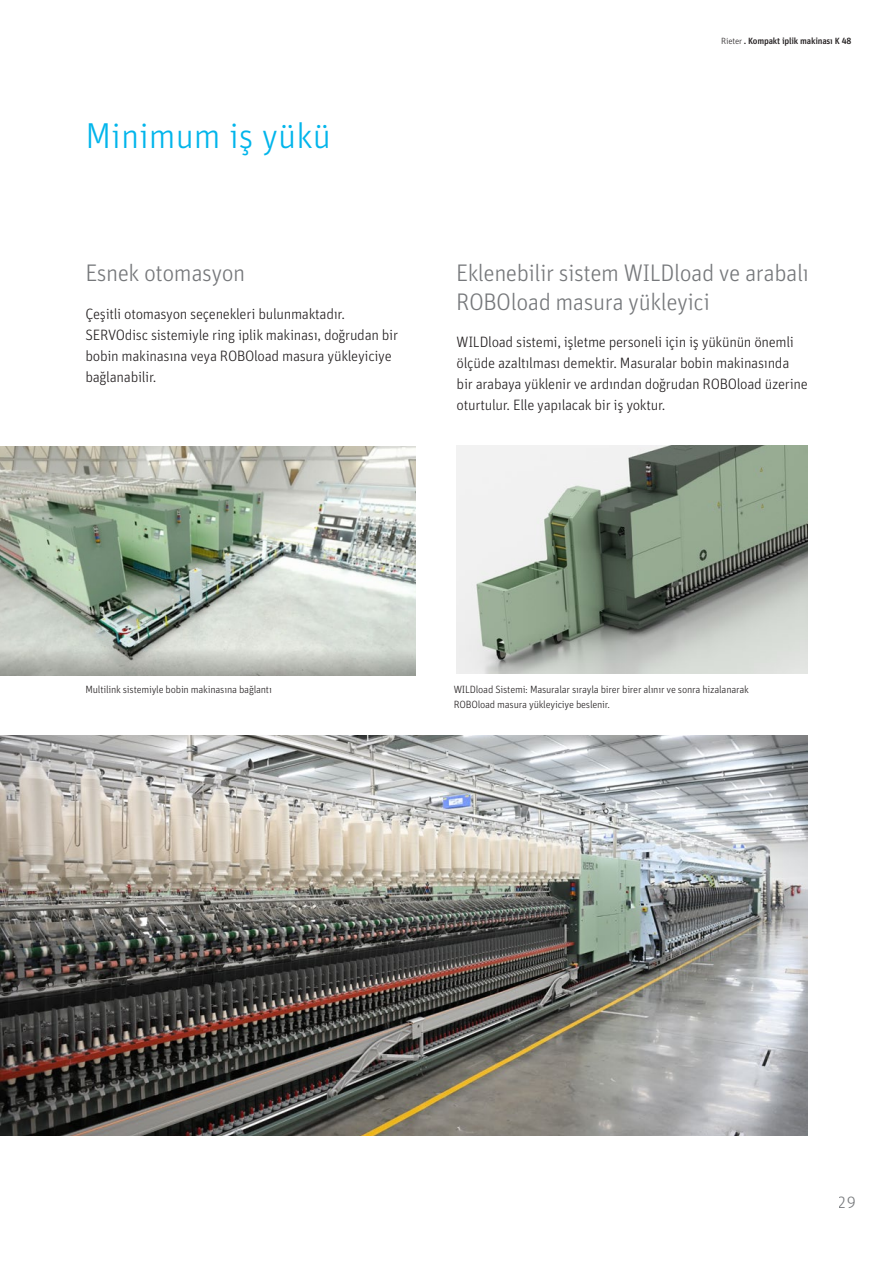
<style>
.page{position:relative;width:893px;height:1263px;background:#fff}
.page>*{position:absolute;margin:0;border:0;box-sizing:border-box;transform-origin:0 0}
.t1{font:300 36px "Unit Pro";color:#02b5eb}
.t2{font:300 24px/28.5px "Unit Pro";letter-spacing:-.02em;color:#76787b}
.t3{font:300 16.5px "Unit Pro";color:#76787b}
.t4{font:300 15px/21px "Unit Pro";letter-spacing:-.02em;color:#231f20}
.t5{font:300 10.5px/15px "Unit Pro";letter-spacing:-.02em;color:#231f20}
.t6{font:500 9px "Unit Pro";letter-spacing:-.02em;color:#231f20}
.s1{font-weight:300}
.s2{font-family:"Hanyi Xi Deng Xian";font-weight:400}
</style>
<div class="page">
<img style="left:0;top:446px;width:416px;height:229px">
<img style="left:456px;top:445px;width:352px;height:229px">
<img style="left:0;top:735px;width:808px;height:400px">
<h1 class="t1" style="left:85px;top:110px;width:247px">Minimum iş yükü</h1>
<h2 class="t2" style="left:85px;top:258px;width:161px">Esnek otomasyon</h2>
<p class="t4" style="left:85px;top:302px;width:314px">Çeşitli otomasyon seçenekleri bulunmaktadır.<br>SERVOdisc sistemiyle ring iplik makinası, doğrudan bir bobin makinasına veya ROBOload masura yükleyiciye bağlanabilir.</p>
<p class="t6" style="left:721px;top:34px;width:132px"><span class="s1">Rieter</span> . Kompakt iplik makinası K 48</p>
<h2 class="t2" style="left:456px;top:258px;width:354px">Eklenebilir sistem WILDload ve arabalı<br>ROBOload masura <span class="s2">yükleyici</span></h2>
<p class="t4" style="left:457px;top:331px;width:353px">WILDload sistemi, işletme personeli için iş yükünün önemli ölçüde azaltılması demektir. Masuralar bobin makinasında bir arabaya yüklenir ve ardından doğrudan ROBOload üzerine oturtulur. Elle yapılacak bir iş yoktur.</p>
<p class="t5" style="left:85px;top:681px;width:188px">Multilink sistemiyle bobin makinasına bağlantı</p>
<p class="t5" style="left:454px;top:681px;width:297px">WILDload Sistemi: Masuralar sırayla birer birer alınır ve sonra hizalanarak<br>ROBOload masura yükleyiciye beslenir.</p>
<p class="t3" style="left:838px;top:1191px;width:20px">29</p>
</div>
